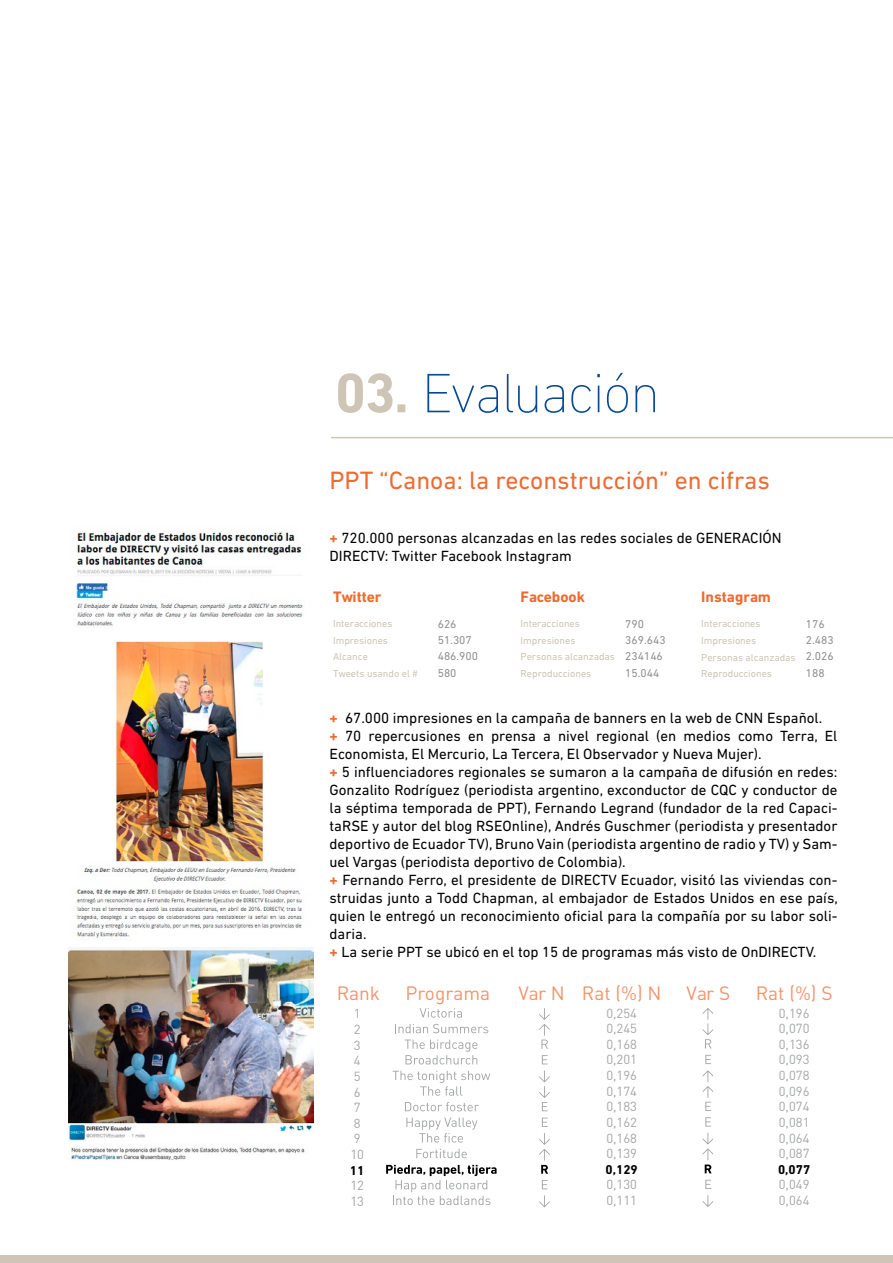
<style>
.page{position:relative;width:893px;height:1263px;background:#fff}
.page>*{position:absolute;margin:0;border:0;box-sizing:border-box;transform-origin:0 0}
.t1{font:200 56.4px "DIN Next LT Pro";letter-spacing:-.035em;color:#084994}
.t2{font:25.5px "DIN Next LT Pro";color:#ed6b32}
.t3{font:19.05px "DIN Pro";color:#f3936a}
.t4{font:700 15.45px "DIN Next LT Pro";color:#ed6b31}
.t5{font:15px/18px "DIN Next LT Pro";color:#000}
.t6{font:13.05px/15.6px "DIN Pro";color:#a4a6a6}
.t7{font:700 13.05px "DIN Next LT Pro";color:#000}
.t8{font:11.55px/15.9px "DIN Next LT Pro";color:#909090}
.t9{font:10.2px/16.6px "DIN Next LT Pro";color:#cdc6b6}
.s1{font-weight:700;color:#cec5b7}
.s2{font-weight:700;color:#ed6b31}
</style>
<div class="page">
<div style="left:0;top:1255px;width:893px;height:8px;background:#cec5b7"></div>
<hr style="left:331px;top:437px;width:562px;height:1px;background:#cec5b7">
<svg style="left:420px;top:1008px;width:42px;height:10px"></svg>
<svg style="left:395px;top:1024px;width:93px;height:9px"></svg>
<svg style="left:405px;top:1039px;width:73px;height:25px"></svg>
<svg style="left:393px;top:1071px;width:97px;height:25px"></svg>
<svg style="left:405px;top:1102px;width:74px;height:9px"></svg>
<svg style="left:406px;top:1117px;width:71px;height:25px"></svg>
<svg style="left:416px;top:1149px;width:51px;height:9px"></svg>
<svg style="left:386px;top:1165px;width:111px;height:40px"></svg>
<svg style="left:539px;top:1008px;width:11px;height:41px"></svg>
<svg style="left:542px;top:1055px;width:6px;height:9px"></svg>
<svg style="left:539px;top:1070px;width:11px;height:41px"></svg>
<svg style="left:542px;top:1117px;width:6px;height:10px"></svg>
<svg style="left:539px;top:1133px;width:11px;height:41px"></svg>
<svg style="left:542px;top:1180px;width:6px;height:9px"></svg>
<svg style="left:539px;top:1195px;width:11px;height:12px"></svg>
<svg style="left:703px;top:1008px;width:10px;height:40px"></svg>
<svg style="left:705px;top:1055px;width:6px;height:9px"></svg>
<svg style="left:703px;top:1070px;width:10px;height:41px"></svg>
<svg style="left:705px;top:1117px;width:6px;height:9px"></svg>
<svg style="left:703px;top:1133px;width:10px;height:40px"></svg>
<svg style="left:705px;top:1180px;width:6px;height:9px"></svg>
<svg style="left:703px;top:1195px;width:10px;height:12px"></svg>
<img style="left:74px;top:531px;width:230px;height:407px">
<img style="left:68px;top:948px;width:245px;height:212px">
<h1 class="t1" style="left:335px;top:361px;width:327px"><span class="s1">03.</span> Evaluación</h1>
<h2 class="t2" style="left:330px;top:466px;width:442px">PPT “Canoa: la reconstrucción” en cifras</h2>
<p class="t5" style="left:330px;top:529px;width:454px"><span class="s2">+</span> 720.000 personas alcanzadas en las redes sociales de GENERACIÓN<br>DIRECTV: Twitter Facebook Instagram</p>
<p class="t4" style="left:333px;top:588px;width:50px">Twitter</p>
<p class="t9" style="left:333px;top:615px;width:86px">Interacciones<br>Impresiones<br>Alcance<br>Tweets usando el #</p>
<p class="t8" style="left:438px;top:616px;width:42px">626<br>51.307<br>486.900</p>
<p class="t8" style="left:438px;top:665px;width:20px">580</p>
<p class="t4" style="left:521px;top:588px;width:66px">Facebook</p>
<p class="t9" style="left:521px;top:615px;width:96px">Interacciones<br>Impresiones<br>Personas alcanzadas<br>Reproducciones</p>
<p class="t8" style="left:625px;top:616px;width:42px">790<br>369.643<br>234146</p>
<p class="t8" style="left:625px;top:665px;width:36px">15.044</p>
<p class="t4" style="left:701px;top:588px;width:71px">Instagram</p>
<p class="t9" style="left:701px;top:615px;width:96px">Interacciones<br>Impresiones<br>Personas alcanzadas<br>Reproducciones</p>
<p class="t8" style="left:806px;top:616px;width:29px">176<br>2.483<br>2.026</p>
<p class="t8" style="left:806px;top:665px;width:20px">188</p>
<p class="t5" style="left:330px;top:709px;width:510px"><span class="s2">+</span> 67.000 impresiones en la campaña de banners en la web de CNN Español.<br><span class="s2">+</span> 70 repercusiones en prensa a nivel regional (en medios como Terra, El Economista, El Mercurio, La Tercera, El Observador y Nueva Mujer).<br><span class="s2">+</span> 5 influenciadores regionales se sumaron a la campaña de difusión en redes:<br>Gonzalito Rodríguez (periodista argentino, exconductor de CQC y conductor de la séptima temporada de PPT), Fernando Legrand (fundador de la red Capaci&shy;taRSE y autor del blog RSEOnline), Andrés Guschmer (periodista y presentador deportivo de Ecuador TV), Bruno Vain (periodista argentino de radio y TV) y Sam&shy;uel Vargas (periodista deportivo de Colombia).<br><span class="s2">+</span> Fernando Ferro, el presidente de DIRECTV Ecuador, visitó las viviendas con&shy;struidas junto a Todd Chapman, al embajador de Estados Unidos en ese país, quien le entregó un reconocimiento oficial para la compañía por su labor soli&shy;daria.<br><span class="s2">+</span> La serie PPT se ubicó en el top 15 de programas más visto de OnDIRECTV.</p>
<p class="t3" style="left:337px;top:980px;width:45px">Rank</p>
<p class="t6" style="left:350px;top:1005px;width:15px">1<br>2<br>3<br>4<br>5<br>6<br>7<br>8<br>9<br>10</p>
<p class="t7" style="left:350px;top:1162px;width:16px">11</p>
<p class="t6" style="left:350px;top:1177px;width:15px">12<br>13</p>
<p class="t3" style="left:405px;top:980px;width:86px">Programa</p>
<p class="t3" style="left:518px;top:980px;width:144px">Var N Rat (%) N</p>
<p class="t3" style="left:687px;top:980px;width:45px">Var S</p>
<p class="t3" style="left:756px;top:980px;width:78px">Rat (%) S</p>
<p class="t6" style="left:606px;top:1004px;width:32px;text-align:justify">0,254<br>0,245<br>0,168<br>0,201<br>0,196<br>0,174<br>0,183<br>0,162<br>0,168<br>0,139</p>
<p class="t7" style="left:606px;top:1162px;width:34px">0,129</p>
<p class="t6" style="left:606px;top:1176px;width:32px">0,130<br>0,111</p>
<p class="t6" style="left:779px;top:1004px;width:32px;text-align:justify">0,196<br>0,070<br>0,136<br>0,093<br>0,078<br>0,096<br>0,074<br>0,081<br>0,064<br>0,087</p>
<p class="t7" style="left:778px;top:1162px;width:34px">0,077</p>
<p class="t6" style="left:779px;top:1176px;width:32px">0,049<br>0,064</p>
</div>
